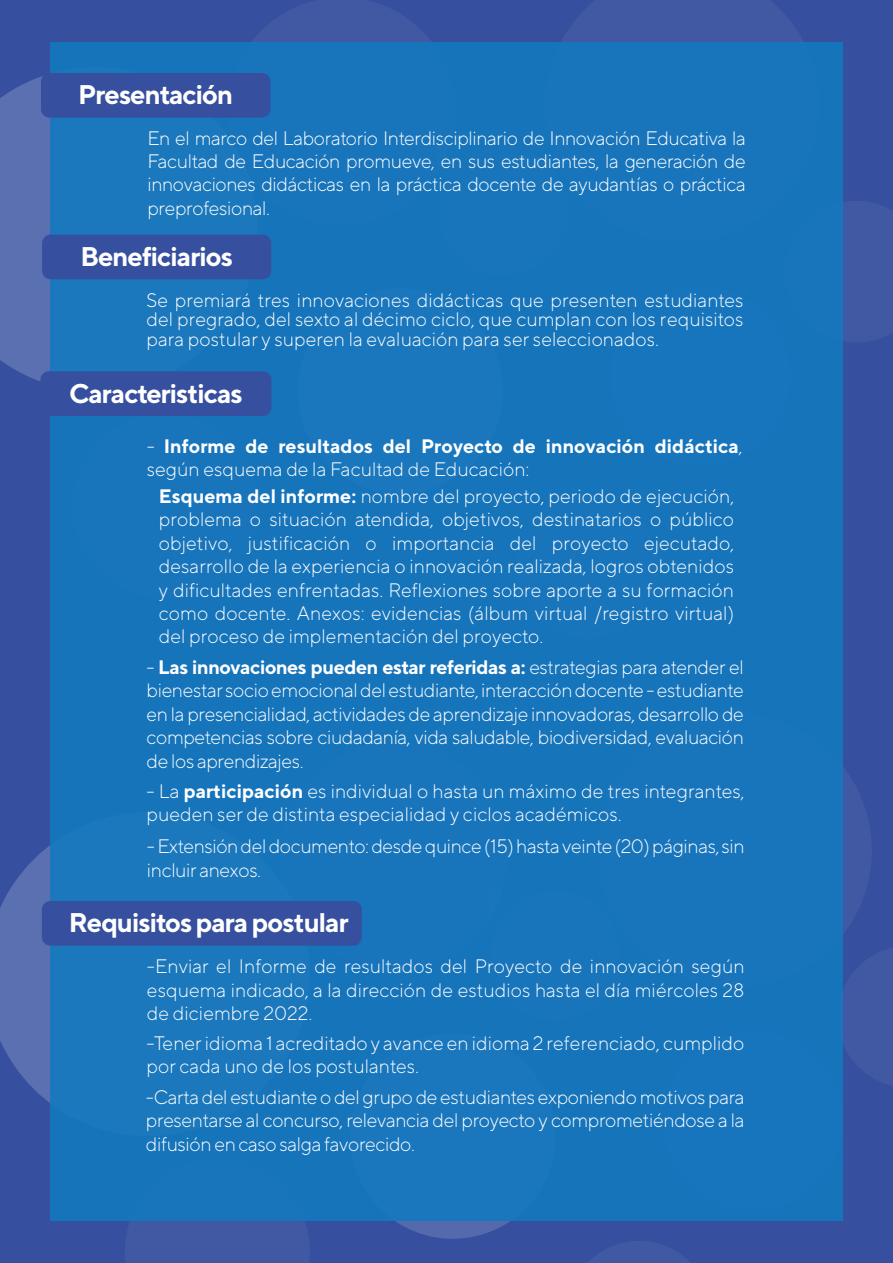
<style>
.page{position:relative;width:893px;height:1263px;background:#364f9e}
.page>*{position:absolute;margin:0;border:0;box-sizing:border-box;transform-origin:0 0}
.t1{font:700 27px "TT Norms";letter-spacing:-.035em;color:#fff}
.t2{font:300 19.5px/23.4px "TT Norms";color:#fff;text-align:justify}
.t3{font:700 19.5px/23.4px "TT Norms";color:#fff}
.t4{font:300 19.5px/23.4px "TT Norms";letter-spacing:-.02em;color:#fff}
.s1{font-weight:300}
.s2{font-weight:700}
</style>
<div class="page">
<svg style="left:252px;top:0;width:179px;height:42px;fill:#4159a3"></svg>
<div style="left:0;top:76px;width:50px;height:305px;background:#5b70b0"></div>
<svg style="left:562px;top:0;width:241px;height:42px;fill:#4159a3"></svg>
<div style="left:843px;top:201px;width:50px;height:141px;background:#4159a3"></div>
<svg style="left:0;top:845px;width:50px;height:258px;fill:#5b70b0"></svg>
<div style="left:125px;top:1221px;width:184px;height:42px;background:#4159a3"></div>
<svg style="left:395px;top:1221px;width:115px;height:18px"></svg>
<svg style="left:843px;top:767px;width:29px;height:166px;fill:#4159a3"></svg>
<svg style="left:843px;top:948px;width:50px;height:137px"></svg>
<svg style="left:589px;top:1241px;width:101px;height:22px"></svg>
<div style="left:50px;top:42px;width:793px;height:1179px;background:#127ac0"></div>
<div style="left:41px;top:73px;width:229px;height:45px;background:#364f9e;border-radius:8px"></div>
<div style="left:42px;top:235px;width:229px;height:44px;background:#364f9e;border-radius:8px"></div>
<div style="left:40px;top:371px;width:231px;height:45px;background:#364f9e;border-radius:8px"></div>
<div style="left:42px;top:901px;width:320px;height:45px;background:#364f9e;border-radius:8px"></div>
<h1 class="t1" style="left:78px;top:78px;width:156px">Presentación</h1>
<p class="t2" style="left:147px;top:126px;width:600px">En el marco del Laboratorio Interdisciplinario de Innovación Educativa la Facultad de Educación promueve, en sus estudiantes, la generación de innovaciones didácticas en la práctica docente de ayudantías o práctica preprofesional.</p>
<h1 class="t1" style="left:80px;top:239px;width:154px">Beneficiarios</h1>
<p class="t2" style="left:147px;top:290px;width:599px;line-height:19.5px">Se premiará tres innovaciones didácticas que presenten estudiantes del pregrado, del sexto al décimo ciclo, que cumplan con los requisitos para postular y superen la evaluación para ser seleccionados.</p>
<h1 class="t1" style="left:69px;top:376px;width:175px">Caracteristicas</h1>
<p class="t3" style="left:147px;top:434px;width:597px"><span class="s1">-</span> Informe de resultados del Proyecto de innovación didáctica<span class="s1">, según esquema de la Facultad de Educación:</span></p>
<p class="t2" style="left:159px;top:484px;width:577px"><span class="s2">Esquema del informe:</span> nombre del proyecto, periodo de ejecución, problema o situación atendida, objetivos, destinatarios o público objetivo, justificación o importancia del proyecto ejecutado, desarrollo de la experiencia o innovación realizada, logros obtenidos y dificultades enfrentadas. Reflexiones sobre aporte a su formación como docente. Anexos: evidencias (álbum virtual /registro virtual) del proceso de implementación del proyecto.</p>
<p class="t2" style="left:147px;top:655px;width:599px">- <span class="s2">Las innovaciones pueden estar referidas a:</span> estrategias para atender el bienestar socio emocional del estudiante, interacción docente - estudiante en la presencialidad, actividades de aprendizaje innovadoras, desarrollo de competencias sobre ciudadanía, vida saludable, biodiversidad, evaluación de los aprendizajes.</p>
<p class="t2" style="left:147px;top:779px;width:600px">- La <span class="s2">participación</span> es individual o hasta un máximo de tres integrantes, pueden ser de distinta especialidad y ciclos académicos.</p>
<p class="t4" style="left:147px;top:834px;width:599px">- Extensión del documento: desde quince (15) hasta veinte (20) páginas, sin incluir anexos.</p>
<h1 class="t1" style="left:69px;top:906px;width:281px">Requisitos para postular</h1>
<p class="t2" style="left:147px;top:954px;width:599px">-Enviar el Informe de resultados del Proyecto de innovación según esquema indicado, a la dirección de estudios hasta el día miércoles 28 de diciembre 2022.</p>
<p class="t2" style="left:146px;top:1031px;width:600px">-Tener idioma 1 acreditado y avance en idioma 2 referenciado, cumplido por cada uno de los postulantes.</p>
<p class="t2" style="left:146px;top:1085px;width:600px">-Carta del estudiante o del grupo de estudiantes exponiendo motivos para presentarse al concurso, relevancia del proyecto y comprometiéndose a la difusión en caso salga favorecido.</p>
</div>
